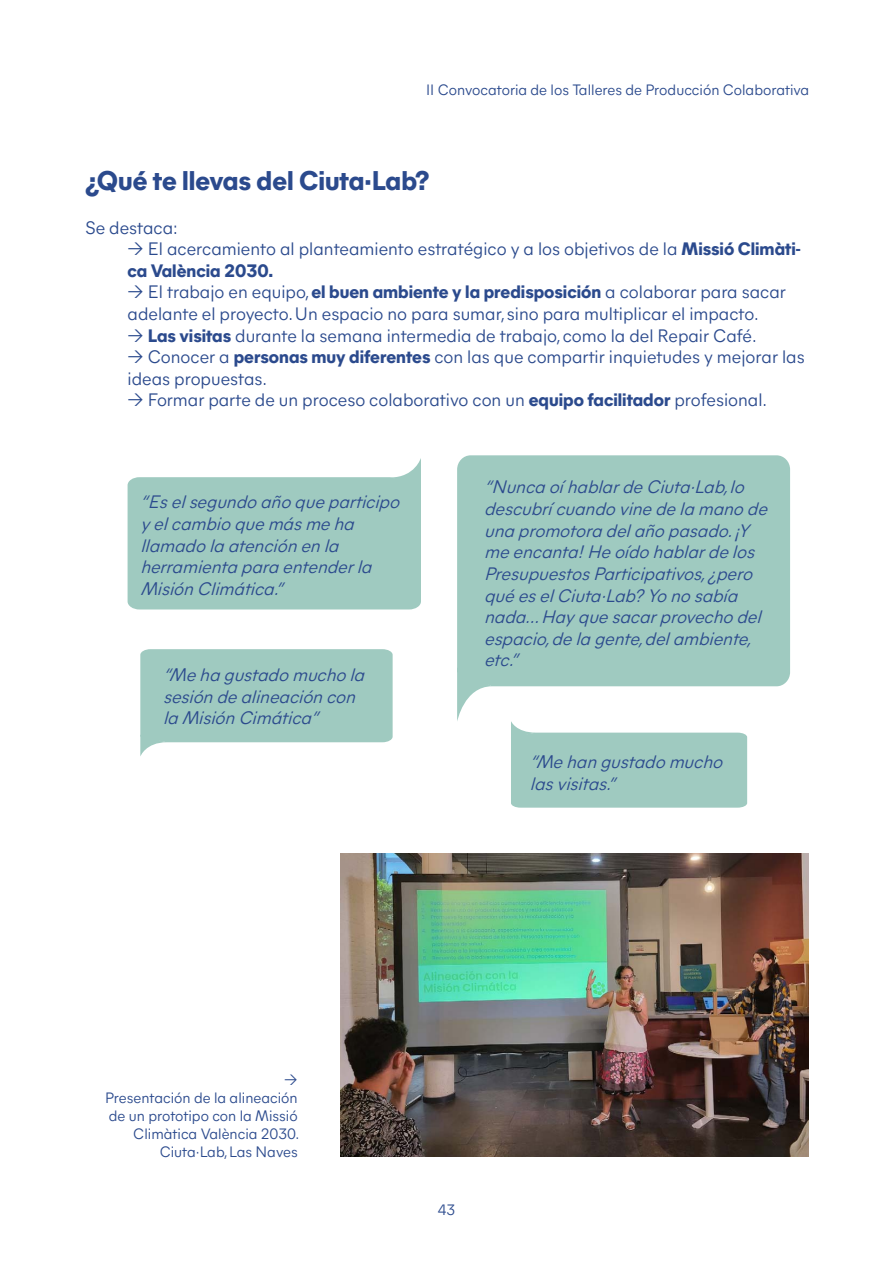
<style>
.page{position:relative;width:893px;height:1263px;background:#fff}
.page>*{position:absolute;margin:0;border:0;box-sizing:border-box;transform-origin:0 0}
.t1{font:800 27px "Mier A";color:#2b4a8d}
.t2{font:18px/21.6px "Mier A";color:#2b4a8d}
.t3{font:italic 18px/21.6px "Mier A";color:#2b4a8d}
.t4{font:15px/18px "Mier A";color:#2b4a8d;text-align:right}
.s1{font-weight:800}
</style>
<div class="page">
<svg style="left:128px;top:458px;width:293px;height:151px;background:#abd0c7"></svg>
<div style="left:457px;top:455px;width:333px;height:231px;background:#9fcac0"></div>
<svg style="left:457px;top:667px;width:35px;height:54px"></svg>
<svg style="left:511px;top:721px;width:236px;height:87px;background:#abd1c8"></svg>
<svg style="left:140px;top:649px;width:253px;height:107px;background:#abd0c8"></svg>
<img style="left:340px;top:853px;width:469px;height:304px">
<p class="t4" style="left:426px;top:80px;width:385px">II Convocatoria de los Talleres de Producción Colaborativa</p>
<h1 class="t1" style="left:85px;top:161px;width:346px">¿Qué te llevas del Ciuta·Lab?</h1>
<p class="t2" style="left:85px;top:215px;width:94px">Se destaca:</p>
<p class="t2" style="left:128px;top:237px;width:675px">→ El acercamiento al planteamiento estratégico y a los objetivos de la <span class="s1">Missió Climàti&shy;ca València 2030.</span></p>
<p class="t2" style="left:128px;top:280px;width:660px">→ El trabajo en equipo, <span class="s1">el buen ambiente y la predisposición</span> a colaborar para sacar adelante el proyecto. Un espacio no para sumar, sino para multiplicar el impacto.</p>
<p class="t2" style="left:128px;top:323px;width:631px">→ <span class="s1">Las visitas</span> durante la semana intermedia de trabajo, como la del Repair Café.</p>
<p class="t2" style="left:128px;top:345px;width:679px">→ Conocer a <span class="s1">personas muy diferentes</span> con las que compartir inquietudes y mejorar las ideas propuestas.</p>
<p class="t2" style="left:128px;top:388px;width:641px">→ Formar parte de un proceso colaborativo con un <span class="s1">equipo facilitador</span> profesional.</p>
<p class="t3" style="left:140px;top:490px;width:267px">“Eselsegundoañoqueparticipo yelcambioquemásmeha llamadolaatenciónenla herramientaparaentenderla<br>MisiónClimática.”</p>
<p class="t3" style="left:163px;top:663px;width:209px">“Mehagustadomuchola sesióndealineacióncon laMisiónCimática”</p>
<p class="t3" style="left:484px;top:475px;width:291px">“NuncaoíhablardeCiuta·Lab,lo descubrícuandovinedelamanode unapromotoradelañopasado.¡Y meencanta!Heoídohablardelos<br>PresupuestosParticipativos,¿pero quéeselCiuta·Lab?Yonosabía nada…Hayquesacarprovechodel espacio,delagente,delambiente, etc.”</p>
<p class="t3" style="left:530px;top:750px;width:200px">“Mehangustadomucho lasvisitas.”</p>
<p class="t4" style="left:105px;top:1069px;width:196px">→<br>Presentación de la alineación de un prototipo con la Missió<br>Climàtica València 2030.<br>Ciuta·Lab, Las Naves</p>
<p class="t4" style="left:438px;top:1200px;width:19px">43</p>
</div>
